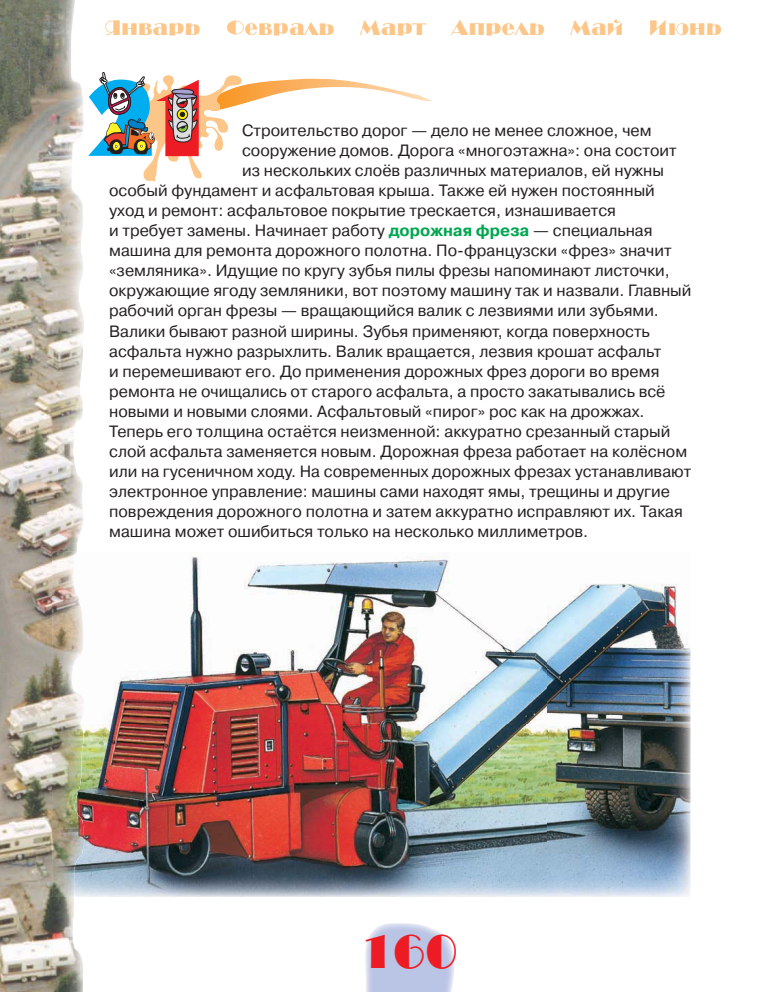
<style>
.page{position:relative;width:768px;height:992px;background:#fff}
.page>*{position:absolute;margin:0;border:0;box-sizing:border-box;transform-origin:0 0}
.t1{font:49px "High Way C";color:#ed1c24}
.t2{font:21.8px "High Way C";color:#fdc689}
.t3{font:16.3px "Pragmatica C";color:#231f20}
.s1{font-weight:700;color:#00a650}
</style>
<div class="page">
<img style="left:365px;top:923px;width:89px;height:69px">
<img style="left:86px;top:556px;width:605px;height:341px">
<img style="left:0;top:0;width:84px;height:992px">
<img style="left:52px;top:552px;width:34px;height:345px">
<svg style="left:88px;top:72px;width:344px;height:110px"></svg>
<h2 class="t2" style="left:105px;top:16px;width:619px">Январь Февраль Март Апрель Май Июнь</h2>
<p class="t3" style="left:242px;top:124px;width:411px">Строительство дорог — дело не менее сложное, чем</p>
<p class="t3" style="left:242px;top:144px;width:436px">сооружение домов. Дорога «многоэтажна»: она состоит</p>
<p class="t3" style="left:242px;top:164px;width:423px">из нескольких слоёв различных материалов, ей нужны</p>
<p class="t3" style="left:109px;top:184px;width:547px">особый фундамент и асфальтовая крыша. Также ей нужен постоянный</p>
<p class="t3" style="left:109px;top:204px;width:508px">уход и ремонт: асфальтовое покрытие трескается, изнашивается</p>
<p class="t3" style="left:109px;top:224px;width:545px">и требует замены. Начинает работу <span class="s1">дорожная фреза</span> — специальная</p>
<p class="t3" style="left:109px;top:245px;width:564px">машина для ремонта дорожного полотна. По-французски «фрез» значит</p>
<p class="t3" style="left:109px;top:265px;width:562px">«земляника». Идущие по кругу зубья пилы фрезы напоминают листочки,</p>
<p class="t3" style="left:109px;top:285px;width:584px">окружающие ягоду земляники, вот поэтому машину так и назвали. Главный</p>
<p class="t3" style="left:109px;top:305px;width:551px">рабочий орган фрезы — вращающийся валик с лезвиями или зубьями.</p>
<p class="t3" style="left:109px;top:325px;width:542px">Валики бывают разной ширины. Зубья применяют, когда поверхность</p>
<p class="t3" style="left:109px;top:345px;width:554px">асфальта нужно разрыхлить. Валик вращается, лезвия крошат асфальт</p>
<p class="t3" style="left:109px;top:365px;width:552px">и перемешивают его. До применения дорожных фрез дороги во время</p>
<p class="t3" style="left:109px;top:385px;width:558px">ремонта не очищались от старого асфальта, а просто закатывались всё</p>
<p class="t3" style="left:109px;top:405px;width:537px">новыми и новыми слоями. Асфальтовый «пирог» рос как на дрожжах.</p>
<p class="t3" style="left:109px;top:425px;width:563px">Теперь его толщина остаётся неизменной: аккуратно срезанный старый</p>
<p class="t3" style="left:109px;top:445px;width:580px">слой асфальта заменяется новым. Дорожная фреза работает на колёсном</p>
<p class="t3" style="left:109px;top:465px;width:584px">или на гусеничном ходу. На современных дорожных фрезах устанавливают</p>
<p class="t3" style="left:109px;top:485px;width:562px">электронное управление: машины сами находят ямы, трещины и другие</p>
<p class="t3" style="left:109px;top:506px;width:575px">повреждения дорожного полотна и затем аккуратно исправляют их. Такая</p>
<p class="t3" style="left:109px;top:526px;width:481px">машина может ошибиться только на несколько миллиметров.</p>
<h1 class="t1" style="left:361px;top:925px;width:99px">160</h1>
</div>
